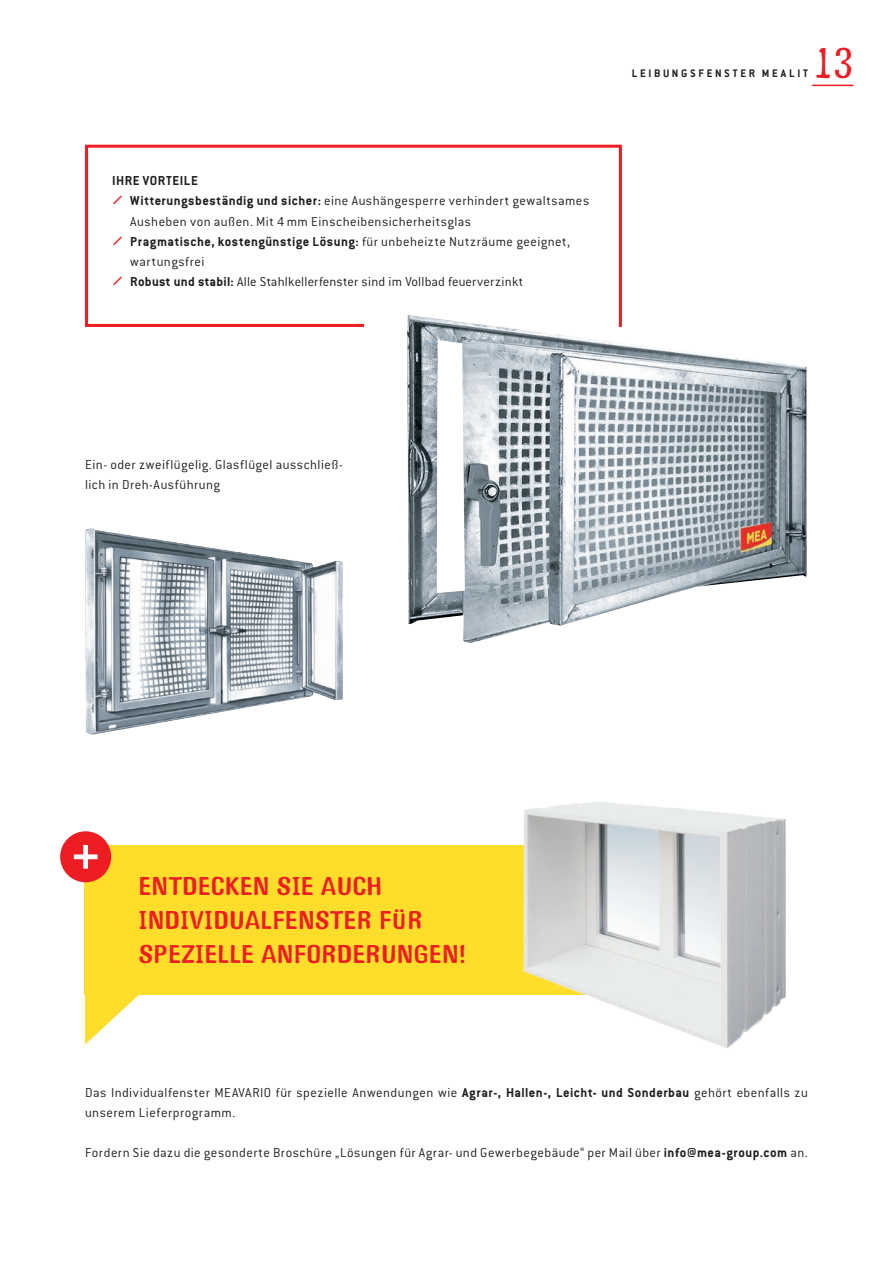
<style>
.page{position:relative;width:893px;height:1263px;background:#fff}
.page>*{position:absolute;margin:0;border:0;box-sizing:border-box;transform-origin:0 0}
.t1{font:500 45px "Gagamond MEA";color:#ee1d23}
.t2{font:700 27px/34px "Gagamond MEA";letter-spacing:.04em;color:#ee1d23}
.Bulletpoint_Light{font:300 14.25px/20.2px "Conduit ITC Pro";letter-spacing:.03em;color:#231f20}
.Fließtext{font:300 14.25px/20.2px "Conduit ITC Pro";letter-spacing:.03em;color:#231f20}
.Bulletpoints{font:300 14.25px/20.2px "Conduit ITC Pro";letter-spacing:.03em;color:#231f20}
.Bulletpoints-2{font:700 14.25px "Conduit ITC Pro";letter-spacing:.04em;color:#231f20}
.t3{font:700 12px "Conduit ITC Pro";letter-spacing:.22em;color:#231f20}
.s1{font-weight:700}
</style>
<div class="page">
<svg style="left:85px;top:144px;width:537px;height:183px"></svg>
<div style="left:85px;top:845px;width:587px;height:150px;background:#ffdd2b"></div>
<svg style="left:85px;top:995px;width:54px;height:49px"></svg>
<img style="left:407px;top:315px;width:400px;height:328px">
<img style="left:85px;top:528px;width:258px;height:207px">
<img style="left:523px;top:802px;width:263px;height:247px">
<div style="left:60px;top:831px;width:51px;height:51px;background:#ee1d23;border-radius:50%"></div>
<svg style="left:74px;top:845px;width:24px;height:24px"></svg>
<hr style="left:812px;top:85px;width:41px;height:1px;background:#ee1d23">
<svg style="left:113px;top:196px;width:9px;height:9px"></svg>
<svg style="left:113px;top:236px;width:9px;height:9px"></svg>
<svg style="left:113px;top:277px;width:9px;height:9px"></svg>
<p class="Bulletpoints-2" style="left:112px;top:172px;width:87px">IHRE VORTEILE</p>
<p class="Bulletpoint_Light" style="left:130px;top:191px;width:460px"><span class="s1">Witterungsbeständig und sicher:</span> eine Aushängesperre verhindert gewaltsames<br>Ausheben von außen. Mit 4 mm Einscheibensicherheitsglas</p>
<p class="Bulletpoint_Light" style="left:130px;top:231px;width:441px"><span class="s1">Pragmatische, kostengünstige Lösung:</span> für unbeheizte Nutzräume geeignet, wartungsfrei<br><span class="s1">Robust und stabil:</span> Alle Stahlkellerfenster sind im Vollbad feuerverzinkt</p>
<p class="t3" style="left:632px;top:66px;width:177px">LEIBUNGSFENSTER MEALIT</p>
<h1 class="t1" style="left:812px;top:39px;width:43px">13</h1>
<p class="Bulletpoints" style="left:85px;top:454px;width:259px">Ein- oder zweiflügelig. Glasflügel ausschließ&shy;lich in Dreh-Ausführung</p>
<p class="t2" style="left:139px;top:869px;width:328px">ENTDECKEN SIE AUCH<br>INDIVIDUALFENSTER FÜR<br>SPEZIELLE ANFORDERUNGEN!</p>
<p class="Fließtext" style="left:85px;top:1082px;width:724px">Das Individualfenster MEAVARIO für spezielle Anwendungen wie <span class="s1">Agrar-, Hallen-, Leicht- und Sonderbau</span> gehört ebenfalls zu unserem Lieferprogramm.</p>
<p class="Fließtext" style="left:85px;top:1143px;width:724px">Fordern Sie dazu die gesonderte Broschüre „Lösungen für Agrar- und Gewerbegebäude“ per Mail über <span class="s1">info@mea-group.com</span> an.</p>
</div>
